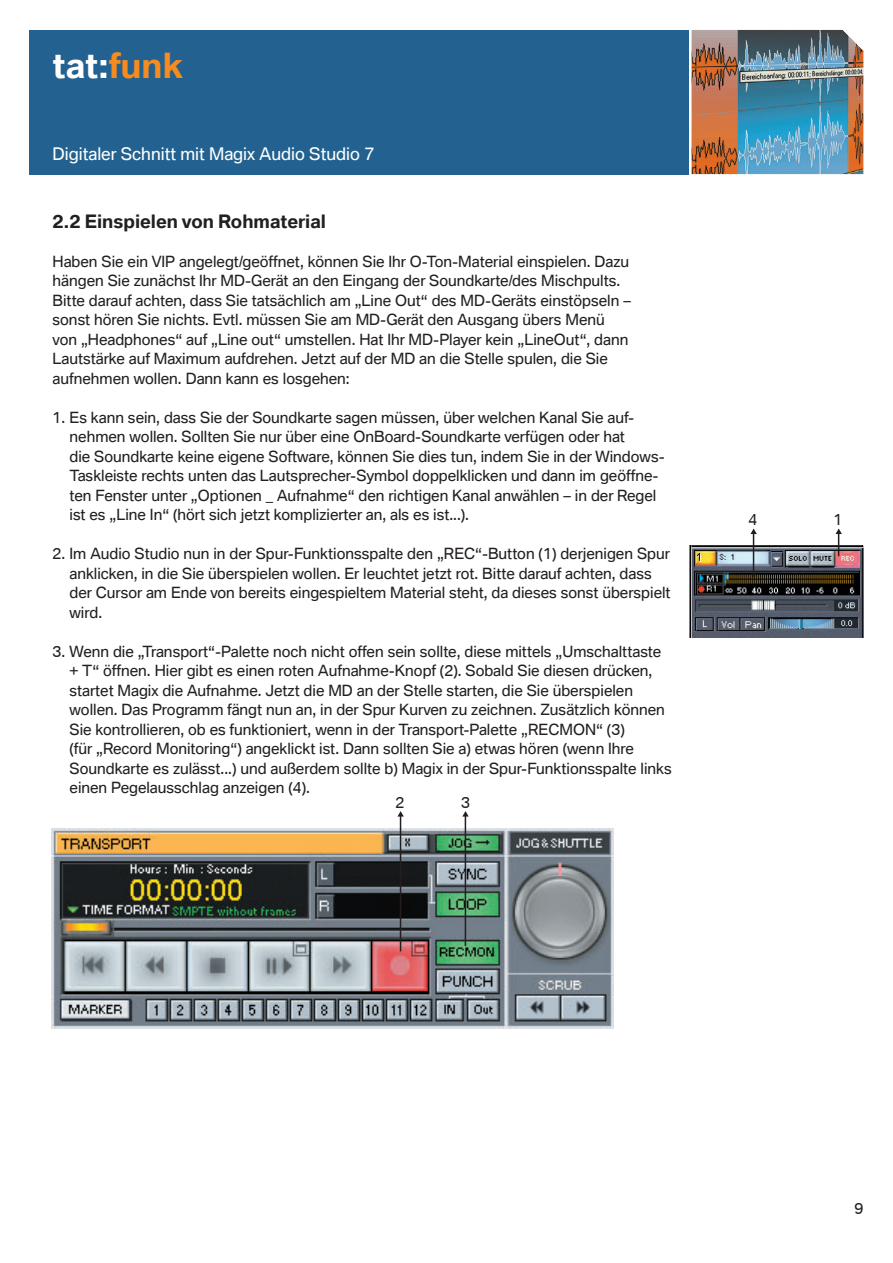
<style>
.page{position:relative;width:893px;height:1263px;background:#fff}
.page>*{position:absolute;margin:0;border:0;box-sizing:border-box;transform-origin:0 0}
.t1{font:700 33.75px "BMW Type";color:#fff}
.t2{font:700 18px "BMW Type";color:#231f20}
.t3{font:16.8px "BMW Type";color:#fff}
.t4{font:15px/19.5px "BMW Type";color:#231f20}
.s1{color:#f68b1f}
</style>
<div class="page">
<img style="left:691px;top:30px;width:172px;height:144px">
<div style="left:30px;top:30px;width:659px;height:144px;background:#236290"></div>
<img style="left:689px;top:545px;width:174px;height:93px">
<img style="left:51px;top:829px;width:563px;height:199px">
<svg style="left:397px;top:811px;width:7px;height:6px"></svg>
<hr style="left:400px;top:815px;width:1px;height:136px;background:#231f20">
<svg style="left:462px;top:811px;width:6px;height:6px"></svg>
<hr style="left:464px;top:815px;width:2px;height:131px;background:#231f20">
<svg style="left:835px;top:529px;width:6px;height:5px"></svg>
<hr style="left:837px;top:533px;width:2px;height:23px;background:#231f20">
<svg style="left:750px;top:529px;width:6px;height:5px"></svg>
<hr style="left:752px;top:533px;width:2px;height:44px;background:#231f20">
<h1 class="t1" style="left:53px;top:46px;width:131px">tat:<span class="s1">funk</span></h1>
<p class="t3" style="left:53px;top:144px;width:323px">Digitaler Schnitt mit Magix Audio Studio 7</p>
<p class="t2" style="left:53px;top:211px;width:275px">2.2 Einspielen von Rohmaterial</p>
<p class="t4" style="left:53px;top:251px;width:580px">Haben Sie ein VIP angelegt/geöffnet, können Sie Ihr O-Ton-Material einspielen. Dazu hängen Sie zunächst Ihr MD-Gerät an den Eingang der Soundkarte/des Mischpults.<br>Bitte darauf achten, dass Sie tatsächlich am „Line Out“ des MD-Geräts einstöpseln – sonst hören Sie nichts. Evtl. müssen Sie am MD-Gerät den Ausgang übers Menü von „Headphones“ auf „Line out“ umstellen. Hat Ihr MD-Player kein „LineOut“, dann Lautstärke auf Maximum aufdrehen. Jetzt auf der MD an die Stelle spulen, die Sie aufnehmen wollen. Dann kann es losgehen:</p>
<p class="t4" style="left:70px;top:407px;width:596px;text-indent:-17px">1. Es kann sein, dass Sie der Soundkarte sagen müssen, über welchen Kanal Sie auf&shy;nehmen wollen. Sollten Sie nur über eine OnBoard-Soundkarte verfügen oder hat<br>die Soundkarte keine eigene Software, können Sie dies tun, indem Sie in der Windows-Taskleiste rechts unten das Lautsprecher-Symbol doppelklicken und dann im geöffne&shy;ten Fenster unter „Optionen _ Aufnahme“ den richtigen Kanal anwählen – in der Regel ist es „Line In“ (hört sich jetzt komplizierter an, als es ist...).</p>
<p class="t4" style="left:70px;top:544px;width:602px;text-indent:-17px">2. Im Audio Studio nun in der Spur-Funktionsspalte den „REC“-Button (1) derjenigen Spur anklicken, in die Sie überspielen wollen. Er leuchtet jetzt rot. Bitte darauf achten, dass der Cursor am Ende von bereits eingespieltem Material steht, da dieses sonst überspielt wird.</p>
<p class="t4" style="left:70px;top:641px;width:603px;text-indent:-17px">3. Wenn die „Transport“-Palette noch nicht offen sein sollte, diese mittels „Umschalttaste + T“ öffnen. Hier gibt es einen roten Aufnahme-Knopf (2). Sobald Sie diesen drücken, startet Magix die Aufnahme. Jetzt die MD an der Stelle starten, die Sie überspielen wollen. Das Programm fängt nun an, in der Spur Kurven zu zeichnen. Zusätzlich können Sie kontrollieren, ob es funktioniert, wenn in der Transport-Palette „RECMON“ (3)<br>(für „Record Monitoring“) angeklickt ist. Dann sollten Sie a) etwas hören (wenn Ihre Soundkarte es zulässt...) und außerdem sollte b) Magix in der Spur-Funktionsspalte links einen Pegelausschlag anzeigen (4).</p>
<p class="t4" style="left:395px;top:793px;width:10px">2</p>
<p class="t4" style="left:461px;top:793px;width:10px">3</p>
<p class="t4" style="left:748px;top:509px;width:10px">4</p>
<p class="t4" style="left:833px;top:509px;width:10px">1</p>
<p class="t4" style="left:854px;top:1199px;width:10px">9</p>
</div>
